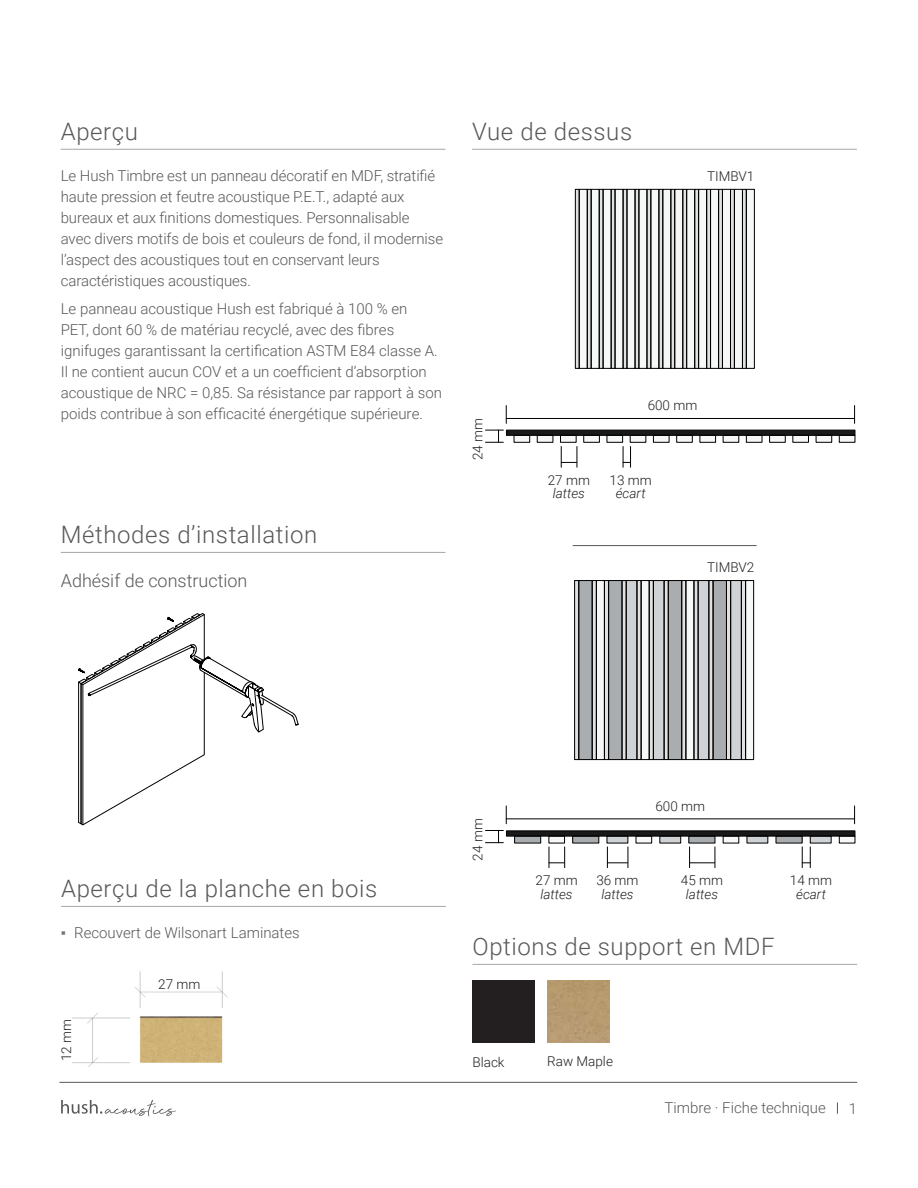
<style>
.page{position:relative;width:918px;height:1188px;background:#fff}
.page>*{position:absolute;margin:0;border:0;box-sizing:border-box;transform-origin:0 0}
.Subheader{font:300 24px "Roboto";letter-spacing:.025em;color:#57585a}
.Product_-_Header{font:300 18px "Roboto";color:#57585a}
.Hush_-_Body__blk{font:300 15px/21px "Roboto";color:#57585a}
.Body{font:300 13.5px "Roboto";color:#231f20}
.Body-2{font:italic 300 13.5px "Roboto";color:#231f20}
.s1{font-family:"Arial";font-weight:400;color:#727477}
</style>
<div class="page">
<svg style="left:837px;top:1102px;width:1px;height:12px"></svg>
<hr style="left:59px;top:1082px;width:798px;height:1px;background:#57585a">
<svg style="left:61px;top:1100px;width:115px;height:16px"></svg>
<hr style="left:61px;top:149px;width:385px;height:1px;background:#a7a7a6">
<hr style="left:61px;top:906px;width:385px;height:1px;background:#a7a7a6">
<hr style="left:61px;top:552px;width:385px;height:1px;background:#a7a7a6">
<svg style="left:78px;top:613px;width:221px;height:212px"></svg>
<img style="left:72px;top:971px;width:155px;height:95px">
<div style="left:174px;top:968px;width:13px;height:17px;background:#fff"></div>
<div style="left:101px;top:1032px;width:27px;height:16px;background:#fff"></div>
<hr style="left:472px;top:964px;width:385px;height:1px;background:#a7a7a6">
<div style="left:547px;top:981px;width:62px;height:62px;background:#b79a70"></div>
<div style="left:472px;top:981px;width:63px;height:62px;background:#231f20"></div>
<hr style="left:472px;top:149px;width:385px;height:1px;background:#a7a7a6">
<div style="left:722px;top:189px;width:9px;height:179px;background:#f6f8f8"></div>
<div style="left:639px;top:189px;width:8px;height:179px;background:#f6f8f8"></div>
<div style="left:663px;top:189px;width:8px;height:179px;background:#f6f8f8"></div>
<div style="left:687px;top:189px;width:8px;height:179px;background:#f6f8f8"></div>
<div style="left:699px;top:189px;width:8px;height:179px;background:#f6f8f8"></div>
<div style="left:734px;top:189px;width:8px;height:179px;background:#f6f8f8"></div>
<div style="left:675px;top:189px;width:8px;height:179px;background:#f6f8f8"></div>
<div style="left:579px;top:189px;width:8px;height:179px;background:#f6f8f8"></div>
<div style="left:603px;top:189px;width:8px;height:179px;background:#f6f8f8"></div>
<div style="left:591px;top:189px;width:8px;height:179px;background:#f6f8f8"></div>
<div style="left:651px;top:189px;width:8px;height:179px;background:#f6f8f8"></div>
<div style="left:627px;top:189px;width:8px;height:179px;background:#f6f8f8"></div>
<div style="left:615px;top:189px;width:8px;height:179px;background:#f6f8f8"></div>
<div style="left:746px;top:189px;width:8px;height:179px;background:#f6f8f8"></div>
<div style="left:711px;top:189px;width:8px;height:179px;background:#f6f8f8"></div>
<div style="left:639px;top:189px;width:8px;height:179px;border:1px solid #000"></div>
<div style="left:663px;top:189px;width:8px;height:179px;border:1px solid #000"></div>
<div style="left:687px;top:189px;width:8px;height:179px;border:1px solid #000"></div>
<div style="left:699px;top:189px;width:8px;height:179px;border:1px solid #000"></div>
<div style="left:734px;top:189px;width:9px;height:179px;border:1px solid #000"></div>
<div style="left:675px;top:189px;width:8px;height:179px;border:1px solid #000"></div>
<div style="left:579px;top:189px;width:8px;height:179px;border:1px solid #000"></div>
<div style="left:603px;top:189px;width:8px;height:179px;border:1px solid #000"></div>
<div style="left:591px;top:189px;width:8px;height:179px;border:1px solid #000"></div>
<div style="left:651px;top:189px;width:8px;height:179px;border:1px solid #000"></div>
<div style="left:615px;top:189px;width:8px;height:179px;border:1px solid #000"></div>
<div style="left:746px;top:189px;width:8px;height:179px;border:1px solid #000"></div>
<div style="left:711px;top:189px;width:8px;height:179px;border:1px solid #000"></div>
<div style="left:659px;top:189px;width:4px;height:179px;border:1px solid #000"></div>
<div style="left:623px;top:189px;width:4px;height:179px;border:1px solid #000"></div>
<div style="left:587px;top:189px;width:4px;height:179px;border:1px solid #000"></div>
<div style="left:695px;top:189px;width:4px;height:179px;border:1px solid #000"></div>
<div style="left:730px;top:189px;width:4px;height:179px;border:1px solid #000"></div>
<div style="left:719px;top:189px;width:4px;height:179px;border:1px solid #000"></div>
<div style="left:707px;top:189px;width:4px;height:179px;border:1px solid #000"></div>
<div style="left:671px;top:189px;width:4px;height:179px;border:1px solid #000"></div>
<div style="left:635px;top:189px;width:4px;height:179px;border:1px solid #000"></div>
<div style="left:611px;top:189px;width:4px;height:179px;border:1px solid #000"></div>
<div style="left:599px;top:189px;width:4px;height:179px;border:1px solid #000"></div>
<div style="left:742px;top:189px;width:4px;height:179px;border:1px solid #000"></div>
<div style="left:575px;top:189px;width:4px;height:179px;border:1px solid #000"></div>
<div style="left:647px;top:189px;width:4px;height:179px;border:1px solid #000"></div>
<div style="left:683px;top:189px;width:4px;height:179px;border:1px solid #000"></div>
<hr style="left:506px;top:418px;width:348px;height:1px;background:#000">
<svg style="left:854px;top:406px;width:1px;height:17px"></svg>
<svg style="left:506px;top:406px;width:1px;height:17px"></svg>
<svg style="left:485px;top:430px;width:370px;height:37px"></svg>
<div style="left:579px;top:581px;width:13px;height:179px;background:#aaadaf"></div>
<div style="left:668px;top:581px;width:14px;height:179px;background:#aaadaf"></div>
<div style="left:609px;top:581px;width:13px;height:179px;background:#aaadaf"></div>
<div style="left:713px;top:581px;width:13px;height:179px;background:#aaadaf"></div>
<div style="left:626px;top:581px;width:11px;height:179px;background:#d0d3d5"></div>
<div style="left:698px;top:581px;width:11px;height:179px;background:#d0d3d5"></div>
<div style="left:653px;top:581px;width:11px;height:179px;background:#d0d3d5"></div>
<div style="left:731px;top:581px;width:10px;height:179px;background:#d0d3d5"></div>
<div style="left:641px;top:581px;width:8px;height:179px;background:#f6f8f8"></div>
<div style="left:746px;top:581px;width:8px;height:179px;background:#f6f8f8"></div>
<div style="left:686px;top:581px;width:8px;height:179px;background:#f6f8f8"></div>
<div style="left:596px;top:581px;width:8px;height:179px;background:#f6f8f8"></div>
<div style="left:741px;top:581px;width:5px;height:179px;background:#e1e1e1"></div>
<div style="left:604px;top:581px;width:5px;height:179px;background:#e1e1e1"></div>
<div style="left:726px;top:581px;width:5px;height:179px;background:#e1e1e1"></div>
<div style="left:668px;top:581px;width:14px;height:179px;border:1px solid #000"></div>
<div style="left:609px;top:581px;width:13px;height:179px;border:1px solid #000"></div>
<div style="left:713px;top:581px;width:14px;height:179px;border:1px solid #000"></div>
<div style="left:626px;top:581px;width:11px;height:179px;border:1px solid #000"></div>
<div style="left:698px;top:581px;width:11px;height:179px;border:1px solid #000"></div>
<div style="left:653px;top:581px;width:11px;height:179px;border:1px solid #000"></div>
<div style="left:641px;top:581px;width:8px;height:179px;border:1px solid #000"></div>
<div style="left:746px;top:581px;width:8px;height:179px;border:1px solid #000"></div>
<div style="left:686px;top:581px;width:8px;height:179px;border:1px solid #000"></div>
<div style="left:596px;top:581px;width:8px;height:179px;border:1px solid #000"></div>
<div style="left:741px;top:581px;width:5px;height:179px;border:1px solid #000"></div>
<div style="left:592px;top:581px;width:4px;height:179px;border:1px solid #000"></div>
<div style="left:575px;top:581px;width:4px;height:179px;border:1px solid #000"></div>
<div style="left:664px;top:581px;width:4px;height:179px;border:1px solid #000"></div>
<div style="left:622px;top:581px;width:4px;height:179px;border:1px solid #000"></div>
<div style="left:604px;top:581px;width:5px;height:179px;border:1px solid #000"></div>
<div style="left:726px;top:581px;width:5px;height:179px;border:1px solid #000"></div>
<div style="left:649px;top:581px;width:4px;height:179px;border:1px solid #000"></div>
<div style="left:682px;top:581px;width:4px;height:179px;border:1px solid #000"></div>
<hr style="left:506px;top:819px;width:348px;height:1px;background:#000">
<svg style="left:854px;top:806px;width:1px;height:18px"></svg>
<svg style="left:506px;top:806px;width:1px;height:18px"></svg>
<svg style="left:485px;top:830px;width:370px;height:38px"></svg>
<hr style="left:573px;top:545px;width:183px;height:1px;background:#57585a">
<p class="Subheader" style="left:61px;top:115px;width:79px">Aperçu</p>
<p class="Hush_-_Body__blk" style="left:61px;top:165px;width:384px">Le Hush Timbre est un panneau décoratif en MDF, stratifié haute pression et feutre acoustique P.E.T., adapté aux bureaux et aux finitions domestiques. Personnalisable avec divers motifs de bois et couleurs de fond, il modernise l’aspect des acoustiques tout en conservant leurs caractéristiques acoustiques.</p>
<p class="Hush_-_Body__blk" style="left:61px;top:298px;width:383px">Le panneau acoustique Hush est fabriqué à 100 % en<br>PET, dont 60 % de matériau recyclé, avec des fibres ignifuges garantissant la certification ASTM E84 classe A.<br>Il ne contient aucun COV et a un coefficient d’absorption acoustique de NRC = 0,85. Sa résistance par rapport à son poids contribue à son efficacité énergétique supérieure.</p>
<p class="Subheader" style="left:61px;top:518px;width:258px">Méthodes d’installation</p>
<p class="Product_-_Header" style="left:61px;top:568px;width:188px">Adhésif de construction</p>
<p class="Subheader" style="left:472px;top:115px;width:162px">Vue de dessus</p>
<p class="Body" style="left:707px;top:167px;width:49px">TIMBV1</p>
<p class="Body" style="left:468px;top:460px;width:44px;rotate:-90deg">24 mm</p>
<p class="Body" style="left:648px;top:396px;width:51px">600 mm</p>
<p class="Body" style="left:548px;top:471px;width:44px">27 mm</p>
<p class="Body-2" style="left:553px;top:484px;width:34px">lattes</p>
<p class="Body" style="left:610px;top:471px;width:44px">13 mm</p>
<p class="Body-2" style="left:616px;top:484px;width:31px">écart</p>
<p class="Body" style="left:707px;top:558px;width:49px">TIMBV2</p>
<p class="Subheader" style="left:61px;top:872px;width:318px">Aperçu de la planche en bois</p>
<p class="Hush_-_Body__blk" style="left:61px;top:922px;width:241px"><span class="s1">▪</span> Recouvert de Wilsonart Laminates</p>
<p class="Body" style="left:57px;top:1061px;width:44px;rotate:-90deg">12 mm</p>
<p class="Body" style="left:158px;top:974px;width:44px">27 mm</p>
<p class="Body" style="left:468px;top:861px;width:44px;rotate:-90deg">24 mm</p>
<p class="Body" style="left:655px;top:797px;width:51px">600 mm</p>
<p class="Body" style="left:536px;top:871px;width:44px">27 mm</p>
<p class="Body" style="left:596px;top:871px;width:44px">36 mm</p>
<p class="Body" style="left:681px;top:871px;width:44px">45 mm</p>
<p class="Body-2" style="left:541px;top:884px;width:34px">lattes</p>
<p class="Body-2" style="left:601px;top:884px;width:34px">lattes</p>
<p class="Body-2" style="left:686px;top:884px;width:34px">lattes</p>
<p class="Subheader" style="left:472px;top:930px;width:304px">Options de support en MDF</p>
<p class="Body" style="left:790px;top:871px;width:44px">14 mm</p>
<p class="Body-2" style="left:796px;top:884px;width:31px">écart</p>
<p class="Body" style="left:472px;top:1052px;width:34px">Black</p>
<p class="Body" style="left:547px;top:1052px;width:67px">Raw Maple</p>
<p class="Hush_-_Body__blk" style="left:665px;top:1097px;width:163px">Timbre · Fiche technique</p>
<p class="Hush_-_Body__blk" style="left:849px;top:1097px;width:10px">1</p>
</div>
